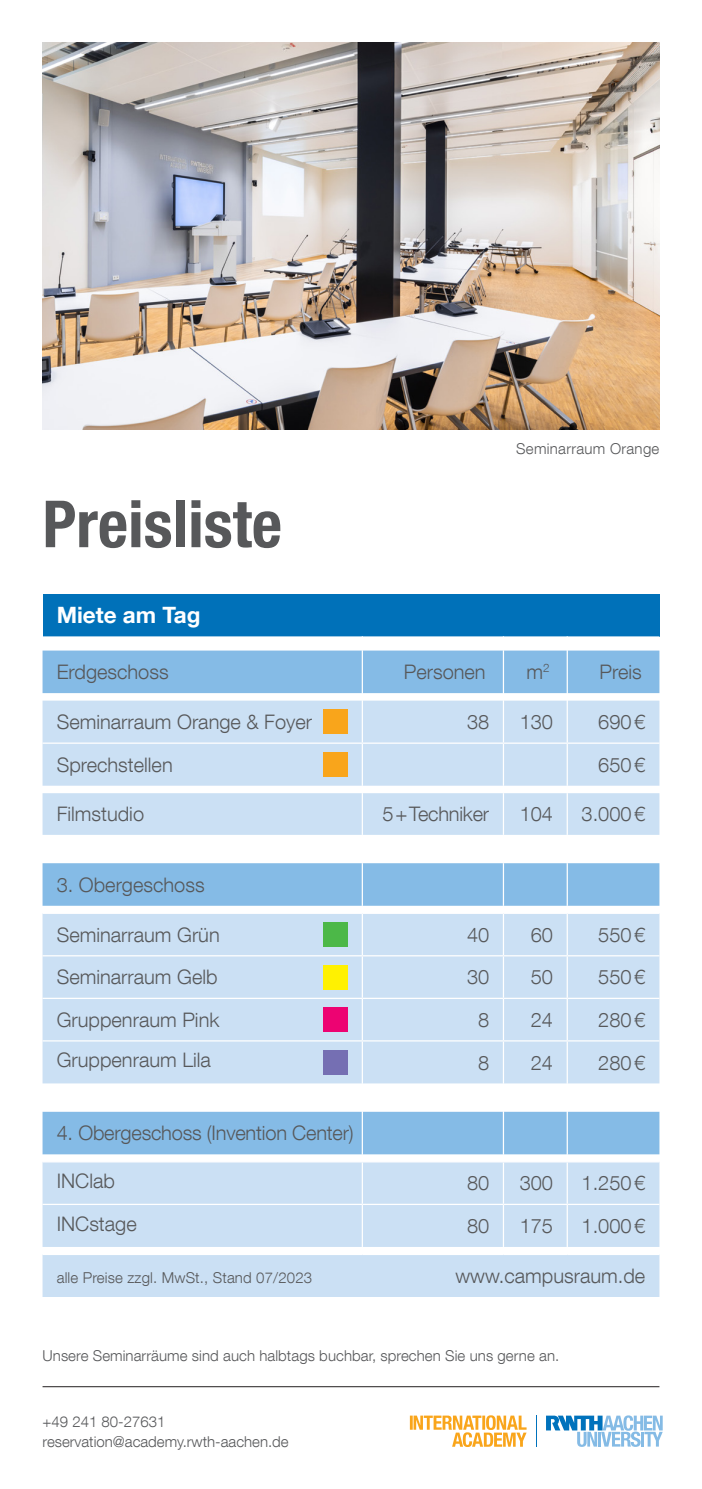
<style>
.page{position:relative;width:702px;height:1489px;background:#fff}
.page>*{position:absolute;margin:0;border:0;box-sizing:border-box;transform-origin:0 0}
.t1{font:700 condensed 65px "Helvetica Neue LT Com";color:#57585a}
.t2{font:700 22.5px "Helvetica Neue LT Com";color:#fff}
.t3{font:300 20px "Helvetica Neue LT Com";color:#57585a}
.t4{font:300 15px "Helvetica Neue LT Com";letter-spacing:.005em;color:#57585a}
</style>
<div class="page">
<svg style="left:546px;top:1415px;width:116px;height:31px"></svg>
<hr style="left:536px;top:1415px;width:1px;height:31px;background:#0072bc">
<svg style="left:410px;top:1415px;width:116px;height:31px"></svg>
<div style="left:43px;top:594px;width:616px;height:42px;background:#0071b9"></div>
<div style="left:43px;top:650px;width:616px;height:44px;background:#85bbe6"></div>
<svg style="left:43px;top:700px;width:616px;height:596px;background:#c8dff3"></svg>
<hr style="left:362px;top:650px;width:1px;height:43px;background:#fff">
<svg style="left:362px;top:834px;width:1px;height:29px"></svg>
<hr style="left:362px;top:863px;width:1px;height:42px;background:#fff">
<svg style="left:362px;top:1083px;width:1px;height:28px"></svg>
<hr style="left:362px;top:1111px;width:1px;height:43px;background:#fff">
<hr style="left:503px;top:650px;width:1px;height:43px;background:#fff">
<hr style="left:566px;top:650px;width:2px;height:43px;background:#fff">
<svg style="left:503px;top:834px;width:1px;height:29px"></svg>
<hr style="left:566px;top:834px;width:2px;height:29px;background:#fff">
<hr style="left:503px;top:863px;width:1px;height:42px;background:#fff">
<hr style="left:566px;top:863px;width:2px;height:42px;background:#fff">
<svg style="left:566px;top:905px;width:2px;height:7px"></svg>
<svg style="left:503px;top:1083px;width:1px;height:28px"></svg>
<hr style="left:566px;top:1083px;width:2px;height:28px;background:#fff">
<hr style="left:503px;top:1111px;width:1px;height:43px;background:#fff">
<hr style="left:566px;top:1111px;width:2px;height:43px;background:#fff">
<svg style="left:566px;top:1154px;width:2px;height:7px"></svg>
<svg style="left:566px;top:1246px;width:2px;height:7px"></svg>
<hr style="left:362px;top:700px;width:1px;height:42px;background:#fff">
<hr style="left:503px;top:700px;width:1px;height:42px;background:#fff">
<hr style="left:566px;top:700px;width:2px;height:42px;background:#fff">
<hr style="left:362px;top:743px;width:1px;height:42px;background:#fff">
<hr style="left:503px;top:743px;width:1px;height:42px;background:#fff">
<hr style="left:566px;top:743px;width:2px;height:42px;background:#fff">
<svg style="left:566px;top:785px;width:2px;height:8px"></svg>
<hr style="left:362px;top:793px;width:1px;height:41px;background:#fff">
<hr style="left:503px;top:793px;width:1px;height:41px;background:#fff">
<hr style="left:566px;top:793px;width:2px;height:41px;background:#fff">
<hr style="left:43px;top:742px;width:319px;height:1px;background:#fff">
<hr style="left:362px;top:742px;width:141px;height:1px;background:#fff">
<hr style="left:503px;top:742px;width:64px;height:1px;background:#fff">
<hr style="left:567px;top:742px;width:92px;height:1px;background:#fff">
<hr style="left:362px;top:998px;width:1px;height:42px;background:#fff">
<hr style="left:503px;top:998px;width:1px;height:42px;background:#fff">
<hr style="left:566px;top:998px;width:2px;height:42px;background:#fff">
<hr style="left:43px;top:1040px;width:319px;height:1px;background:#fff">
<hr style="left:362px;top:1040px;width:141px;height:1px;background:#fff">
<hr style="left:362px;top:1041px;width:1px;height:42px;background:#fff">
<hr style="left:503px;top:1040px;width:64px;height:1px;background:#fff">
<hr style="left:503px;top:1041px;width:1px;height:42px;background:#fff">
<hr style="left:567px;top:1040px;width:92px;height:1px;background:#fff">
<hr style="left:566px;top:1041px;width:2px;height:42px;background:#fff">
<hr style="left:43px;top:912px;width:319px;height:1px;background:#fff">
<hr style="left:362px;top:912px;width:141px;height:1px;background:#fff">
<hr style="left:362px;top:913px;width:1px;height:42px;background:#fff">
<hr style="left:503px;top:912px;width:64px;height:1px;background:#fff">
<hr style="left:503px;top:913px;width:1px;height:42px;background:#fff">
<hr style="left:567px;top:912px;width:92px;height:1px;background:#fff">
<hr style="left:566px;top:913px;width:2px;height:42px;background:#fff">
<hr style="left:43px;top:955px;width:319px;height:1px;background:#fff">
<hr style="left:362px;top:955px;width:141px;height:1px;background:#fff">
<hr style="left:362px;top:956px;width:1px;height:41px;background:#fff">
<hr style="left:503px;top:955px;width:64px;height:1px;background:#fff">
<hr style="left:503px;top:956px;width:1px;height:41px;background:#fff">
<hr style="left:567px;top:955px;width:92px;height:1px;background:#fff">
<hr style="left:566px;top:956px;width:2px;height:41px;background:#fff">
<hr style="left:43px;top:997px;width:319px;height:1px;background:#fff">
<hr style="left:362px;top:997px;width:141px;height:1px;background:#fff">
<hr style="left:503px;top:997px;width:64px;height:1px;background:#fff">
<hr style="left:567px;top:997px;width:92px;height:1px;background:#fff">
<hr style="left:43px;top:1161px;width:319px;height:1px;background:#fff">
<hr style="left:362px;top:1161px;width:141px;height:1px;background:#fff">
<hr style="left:362px;top:1162px;width:1px;height:41px;background:#fff">
<hr style="left:503px;top:1161px;width:64px;height:1px;background:#fff">
<hr style="left:503px;top:1162px;width:1px;height:41px;background:#fff">
<hr style="left:567px;top:1161px;width:92px;height:1px;background:#fff">
<hr style="left:566px;top:1162px;width:2px;height:41px;background:#fff">
<hr style="left:43px;top:1203px;width:319px;height:1px;background:#fff">
<hr style="left:362px;top:1203px;width:141px;height:1px;background:#fff">
<hr style="left:362px;top:1204px;width:1px;height:42px;background:#fff">
<hr style="left:503px;top:1203px;width:64px;height:1px;background:#fff">
<hr style="left:503px;top:1204px;width:1px;height:42px;background:#fff">
<hr style="left:567px;top:1203px;width:92px;height:1px;background:#fff">
<hr style="left:566px;top:1204px;width:2px;height:42px;background:#fff">
<hr style="left:43px;top:1253px;width:319px;height:1px;background:#fff">
<hr style="left:362px;top:1253px;width:141px;height:1px;background:#fff">
<hr style="left:503px;top:1253px;width:64px;height:1px;background:#fff">
<hr style="left:567px;top:1253px;width:92px;height:1px;background:#fff">
<div style="left:324px;top:709px;width:24px;height:24px;background:#f9a51b"></div>
<div style="left:324px;top:922px;width:24px;height:24px;background:#4cb848"></div>
<div style="left:324px;top:964px;width:24px;height:25px;background:#fff101"></div>
<div style="left:324px;top:1007px;width:24px;height:24px;background:#ed0372"></div>
<hr style="left:43px;top:1386px;width:616px;height:1px;background:#231f20">
<img style="left:43px;top:43px;width:616px;height:386px">
<div style="left:324px;top:752px;width:24px;height:24px;background:#f9a51b"></div>
<div style="left:324px;top:1049px;width:24px;height:25px;background:#756fb3"></div>
<p class="t1" style="left:43px;top:485px;width:241px">Preisliste</p>
<p class="t4" style="left:516px;top:440px;width:145px">Seminarraum Orange</p>
<p class="t2" style="left:57px;top:601px;width:145px">Miete am Tag</p>
<p class="t3" style="left:57px;top:659px;width:113px">Erdgeschoss</p>
<p class="t3" style="left:404px;top:659px;width:83px">Personen</p>
<p class="t3" style="left:526px;top:659px;width:25px">m<sup>2</sup></p>
<p class="t3" style="left:599px;top:659px;width:44px">Preis</p>
<p class="t3" style="left:57px;top:709px;width:257px">Seminarraum Orange &amp; Foyer</p>
<p class="t3" style="left:467px;top:709px;width:24px">38</p>
<p class="t3" style="left:519px;top:709px;width:35px">130</p>
<p class="t3" style="left:598px;top:709px;width:48px">690€</p>
<p class="t3" style="left:57px;top:752px;width:117px">Sprechstellen</p>
<p class="t3" style="left:598px;top:752px;width:48px">650€</p>
<p class="t3" style="left:57px;top:801px;width:89px">Filmstudio</p>
<p class="t3" style="left:382px;top:801px;width:108px">5 + Techniker</p>
<p class="t3" style="left:519px;top:801px;width:35px">104</p>
<p class="t3" style="left:581px;top:801px;width:65px">3.000€</p>
<p class="t3" style="left:57px;top:872px;width:149px">3. Obergeschoss</p>
<p class="t3" style="left:57px;top:922px;width:165px">Seminarraum Grün</p>
<p class="t3" style="left:467px;top:922px;width:24px">40</p>
<p class="t3" style="left:531px;top:922px;width:24px">60</p>
<p class="t3" style="left:598px;top:922px;width:48px">550€</p>
<p class="t3" style="left:57px;top:964px;width:162px">Seminarraum Gelb</p>
<p class="t3" style="left:467px;top:964px;width:24px">30</p>
<p class="t3" style="left:531px;top:964px;width:24px">50</p>
<p class="t3" style="left:598px;top:964px;width:48px">550€</p>
<p class="t3" style="left:57px;top:1007px;width:164px">Gruppenraum Pink</p>
<p class="t3" style="left:478px;top:1007px;width:13px">8</p>
<p class="t3" style="left:531px;top:1007px;width:24px">24</p>
<p class="t3" style="left:598px;top:1007px;width:48px">280€</p>
<p class="t3" style="left:57px;top:1047px;width:156px">Gruppenraum Lila</p>
<p class="t3" style="left:478px;top:1050px;width:13px">8</p>
<p class="t3" style="left:531px;top:1050px;width:24px">24</p>
<p class="t3" style="left:598px;top:1050px;width:48px">280€</p>
<p class="t3" style="left:57px;top:1120px;width:298px">4. Obergeschoss (Invention Center)</p>
<p class="t3" style="left:57px;top:1168px;width:60px">INClab</p>
<p class="t3" style="left:467px;top:1170px;width:24px">80</p>
<p class="t3" style="left:519px;top:1170px;width:35px">300</p>
<p class="t3" style="left:581px;top:1170px;width:65px">1.250€</p>
<p class="t3" style="left:57px;top:1211px;width:82px">INCstage</p>
<p class="t3" style="left:467px;top:1213px;width:24px">80</p>
<p class="t3" style="left:519px;top:1213px;width:35px">175</p>
<p class="t3" style="left:581px;top:1213px;width:65px">1.000€</p>
<p class="t4" style="left:57px;top:1268px;width:257px">alle Preise zzgl. MwSt., Stand 07/2023</p>
<p class="t3" style="left:455px;top:1263px;width:191px">www.campusraum.de</p>
<p class="t4" style="left:43px;top:1346px;width:518px">Unsere Seminarräume sind auch halbtags buchbar, sprechen Sie uns gerne an.</p>
<p class="t4" style="left:43px;top:1412px;width:124px">+49 241 80-27631</p>
<p class="t4" style="left:43px;top:1432px;width:247px">reservation@academy.rwth-aachen.de</p>
</div>
